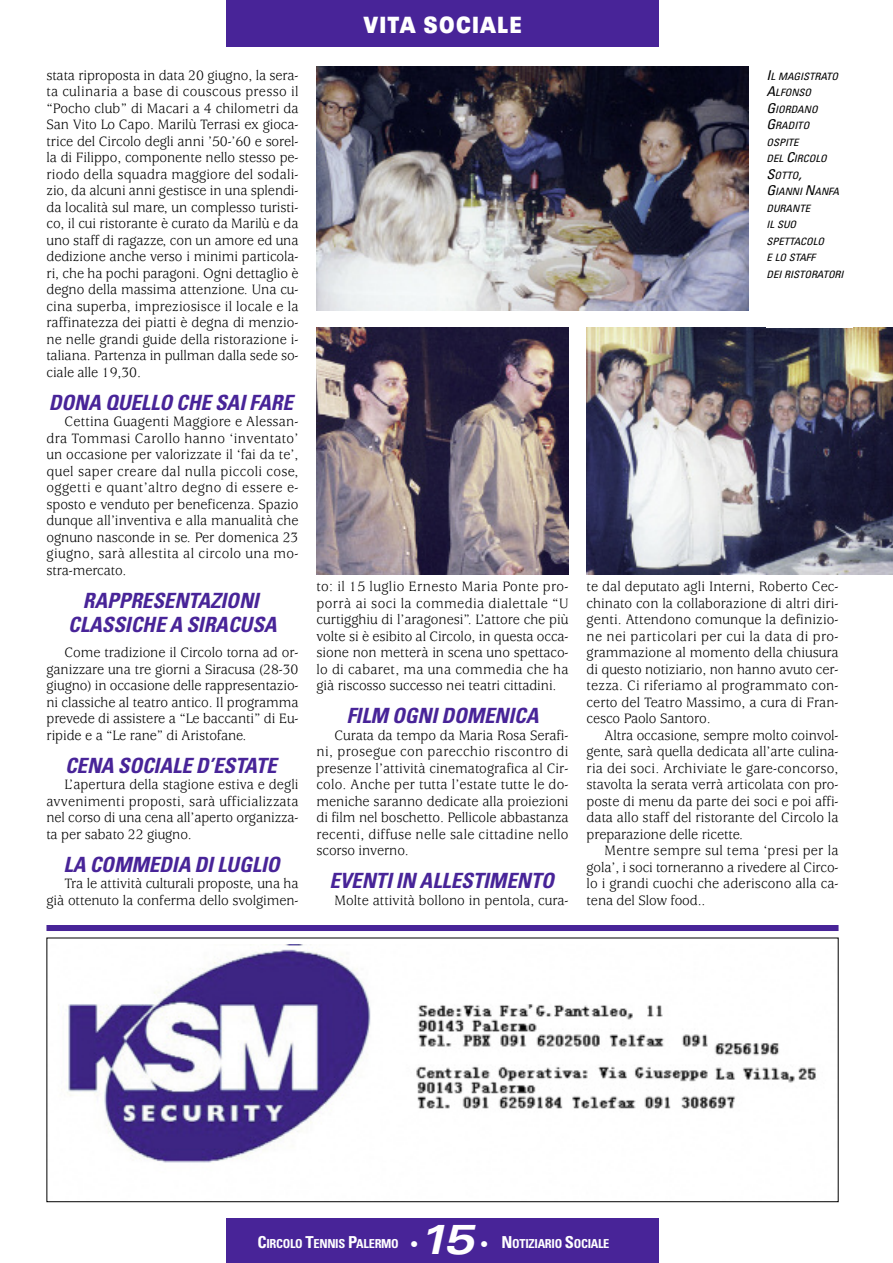
<style>
.page{position:relative;width:893px;height:1263px;background:#fff}
.page>*{position:absolute;margin:0;border:0;box-sizing:border-box;transform-origin:0 0}
.t1{font:italic 700 expanded 42px "Univers";color:#fff}
.t2{font:900 expanded 22.5px "Univers";letter-spacing:.085em;color:#fff;scale:.65 1}
.t3{font:italic 700 condensed 21px/24px "Univers";letter-spacing:-.005em;color:#482498;text-align:center}
.t4{font:15px/16.5px "Usherwood";letter-spacing:-.005em;color:#000;text-align:justify;scale:.95 1}
.t5{font:700 condensed 12.3px "Univers";letter-spacing:-.025em;color:#fff}
.t6{font:italic condensed 10.2px/16.5px "Univers";letter-spacing:-.005em;color:#000;scale:1.07 1}
.s1{font-size:13.5px}
.s2{font-size:16.5px}
.s3{font-weight:900;font-stretch:normal;font-size:16.5px}
</style>
<div class="page">
<div style="left:226px;top:1218px;width:432px;height:45px;background:#482498"></div>
<div style="left:226px;top:0;width:432px;height:47px;background:#482498"></div>
<img style="left:316px;top:67px;width:432px;height:244px">
<img style="left:586px;top:327px;width:307px;height:248px">
<img style="left:316px;top:327px;width:252px;height:248px">
<div style="left:46px;top:925px;width:792px;height:6px;background:#482498"></div>
<img style="left:67px;top:945px;width:749px;height:218px">
<div style="left:46px;top:938px;width:792px;height:264px;border:1px solid #000"></div>
<p class="t4" style="left:47px;top:68px;width:267px">stata riproposta in data 20 giugno, la sera&shy;ta culinaria a base di couscous presso il “Pocho club” di Macari a 4 chilometri da San Vito Lo Capo. Marilù Terrasi ex gioca&shy;trice del Circolo degli anni ’50-’60 e sorel&shy;la di Filippo, componente nello stesso pe&shy;riodo della squadra maggiore del sodali&shy;zio, da alcuni anni gestisce in una splendi&shy;da località sul mare, un complesso turisti&shy;co, il cui ristorante è curato da Marilù e da uno staff di ragazze, con un amore ed una dedizione anche verso i minimi particola&shy;ri, che ha pochi paragoni. Ogni dettaglio è degno della massima attenzione. Una cu&shy;cina superba, impreziosisce il locale e la raffinatezza dei piatti è degna di menzio&shy;ne nelle grandi guide della ristorazione i&shy;taliana. Partenza in pullman dalla sede so&shy;ciale alle 19,30.</p>
<h3 class="t3" style="left:49px;top:392px;width:246px">DONA QUELLO CHE SAI FARE</h3>
<p class="t4" style="left:47px;top:415px;width:267px;text-indent:18px">Cettina Guagenti Maggiore e Alessan&shy;dra Tommasi Carollo hanno ‘inventato’ un occasione per valorizzate il ‘fai da te’, quel saper creare dal nulla piccoli cose, oggetti e quant’altro degno di essere e&shy;sposto e venduto per beneficenza. Spazio dunque all’inventiva e alla manualità che ognuno nasconde in se. Per domenica 23 giugno, sarà allestita al circolo una mo&shy;stra-mercato.</p>
<h3 class="t3" style="left:68px;top:590px;width:210px">RAPPRESENTAZIONI<br>CLASSICHE A SIRACUSA</h3>
<p class="t4" style="left:47px;top:646px;width:267px;text-indent:18px">Come tradizione il Circolo torna ad or&shy;ganizzare una tre giorni a Siracusa (28-30 giugno) in occasione delle rappresentazio&shy;ni classiche al teatro antico. Il programma prevede di assistere a “Le baccanti” di Eu&shy;ripide e a “Le rane” di Aristofane.</p>
<h3 class="t3" style="left:65px;top:755px;width:213px">CENA SOCIALE D’ESTATE</h3>
<p class="t4" style="left:47px;top:778px;width:267px;text-indent:18px">L’apertura della stagione estiva e degli avvenimenti proposti, sarà ufficializzata nel corso di una cena all’aperto organizza&shy;ta per sabato 22 giugno.</p>
<h3 class="t3" style="left:64px;top:854px;width:217px">LA COMMEDIA DI LUGLIO</h3>
<p class="t4" style="left:47px;top:877px;width:267px;text-align:right">Tra le attività culturali proposte, una ha già ottenuto la conferma dello svolgimen-</p>
<h2 class="t2" style="left:363px;top:17px;width:245px">VITA SOCIALE</h2>
<p class="t4" style="left:317px;top:580px;width:267px">to: il 15 luglio Ernesto Maria Ponte pro&shy;porrà ai soci la commedia dialettale “U curtigghiu di l’aragonesi”. L’attore che più volte si è esibito al Circolo, in questa occa&shy;sione non metterà in scena uno spettaco&shy;lo di cabaret, ma una commedia che ha già riscosso successo nei teatri cittadini.</p>
<h3 class="t3" style="left:346px;top:705px;width:194px">FILM OGNI DOMENICA</h3>
<p class="t4" style="left:317px;top:728px;width:267px;text-indent:18px">Curata da tempo da Maria Rosa Serafi&shy;ni, prosegue con parecchio riscontro di presenze l’attività cinematografica al Cir&shy;colo. Anche per tutta l’estate tutte le do&shy;meniche saranno dedicate alla proiezioni di film nel boschetto. Pellicole abbastanza recenti, diffuse nelle sale cittadine nello scorso inverno.</p>
<h3 class="t3" style="left:329px;top:870px;width:226px">EVENTI IN ALLESTIMENTO</h3>
<p class="t4" style="left:335px;top:893px;width:248px">Molte attività bollono in pentola, cura-</p>
<p class="t6" style="left:766px;top:68px;width:73px"><span class="s1">I</span>L MAGISTRATO<br><span class="s1">A</span>LFONSO<br><span class="s1">G</span>IORDANO<br><span class="s1">G</span>RADITO<br>OSPITE<br>DEL <span class="s1">C</span>IRCOLO<br><span class="s1">S</span>OTTO<span class="s1">,<br>G</span>IANNI <span class="s1">N</span>ANFA<br>DURANTE<br>IL SUO<br>SPETTACOLO<br>E LO STAFF<br>DEI RISTORATORI</p>
<p class="t4" style="left:587px;top:580px;width:267px">te dal deputato agli Interni, Roberto Cec&shy;chinato con la collaborazione di altri diri&shy;genti. Attendono comunque la definizio&shy;ne nei particolari per cui la data di pro&shy;grammazione al momento della chiusura di questo notiziario, non hanno avuto cer&shy;tezza. Ci riferiamo al programmato con&shy;certo del Teatro Massimo, a cura di Fran&shy;cesco Paolo Santoro.</p>
<p class="t4" style="left:587px;top:728px;width:267px;text-indent:18px">Altra occasione, sempre molto coinvol&shy;gente, sarà quella dedicata all’arte culina&shy;ria dei soci. Archiviate le gare-concorso, stavolta la serata verrà articolata con pro&shy;poste di menu da parte dei soci e poi affi&shy;data allo staff del ristorante del Circolo la preparazione delle ricette.</p>
<p class="t4" style="left:587px;top:844px;width:267px;text-indent:18px">Mentre sempre sul tema ‘presi per la gola’, i soci torneranno a rivedere al Circo&shy;lo i grandi cuochi che aderiscono alla ca&shy;tena del Slow food..</p>
<p class="t5" style="left:258px;top:1239px;width:162px"><span class="s2">C</span>IRCOLO <span class="s2">T</span>ENNIS <span class="s2">P</span>ALERMO <span class="s3">•</span></p>
<h1 class="t1" style="left:418px;top:1224px;width:57px">15</h1>
<p class="t5" style="left:480px;top:1239px;width:131px"><span class="s3">•</span> <span class="s2">N</span>OTIZIARIO <span class="s2">S</span>OCIALE</p>
</div>
